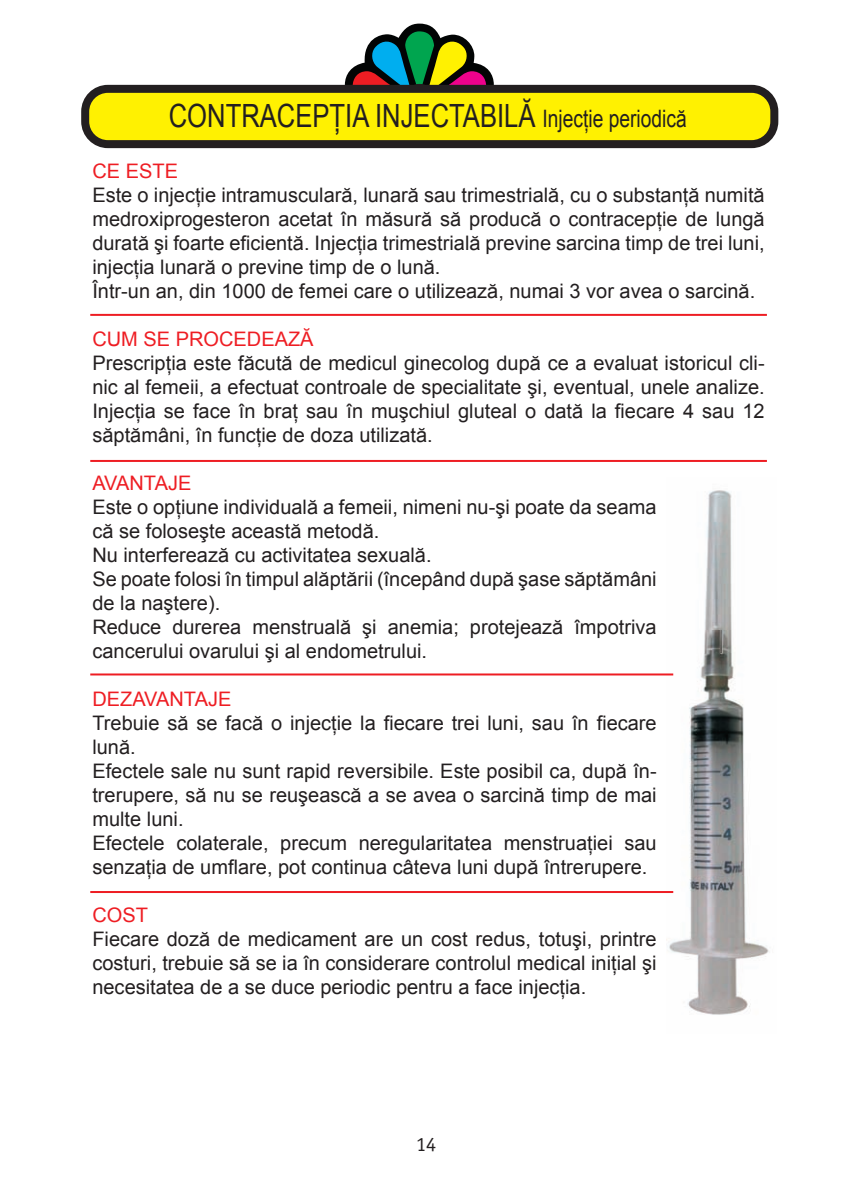
<style>
.page{position:relative;width:851px;height:1191px;background:#fff}
.page>*{position:absolute;margin:0;border:0;box-sizing:border-box;transform-origin:0 0}
.t1{font:32px "Arial";color:#231f20;scale:.8 1}
.t2{font:20px/24px "Arial";color:#231f20}
.t3{font:20px "Arial";color:#ee1d23}
.t4{font:20px "Officina Sans";color:#231f20}
.s1{font-size:24px}
</style>
<div class="page">
<svg style="left:345px;top:24px;width:149px;height:61px"></svg>
<div style="left:85px;top:89px;width:689px;height:55px;background:#fff101;border-radius:23px"></div>
<div style="left:81px;top:85px;width:697px;height:63px;border:8px solid #231f20;border-radius:23px"></div>
<img style="left:666px;top:490px;width:103px;height:525px">
<hr style="left:90px;top:314px;width:676px;height:2px;background:#ee1d23">
<hr style="left:90px;top:460px;width:676px;height:2px;background:#ee1d23">
<hr style="left:90px;top:673px;width:583px;height:2px;background:#ee1d23">
<hr style="left:90px;top:891px;width:583px;height:2px;background:#ee1d23">
<h1 class="t1" style="left:169px;top:95px;width:649px">CONTRACEPŢIA INJECTABILĂ <span class="s1">Injecţie periodică</span></h1>
<p class="t3" style="left:92px;top:157px;width:87px">CE ESTE</p>
<p class="t2" style="left:92px;top:183px;width:673px">Este o injecţie intramusculară, lunară sau trimestrială, cu o substanţă numită medroxiprogesteron acetat în măsură să producă o contracepţie de lungă durată şi foarte eficientă. Injecţia trimestrială previne sarcina timp de trei luni, injecţia lunară o previne timp de o lună.<br>Într-un an, din 1000 de femei care o utilizează, numai 3 vor avea o sarcină.</p>
<p class="t3" style="left:92px;top:325px;width:223px">CUM SE PROCEDEAZĂ</p>
<p class="t2" style="left:92px;top:351px;width:674px;text-align:justify">Prescripţia este făcută de medicul ginecolog după ce a evaluat istoricul cli&shy;nic al femeii, a efectuat controale de specialitate şi, eventual, unele analize.<br>Injecţia se face în braţ sau în muşchiul gluteal o dată la fiecare 4 sau 12 săptămâni, în funcţie de doza utilizată.</p>
<p class="t3" style="left:92px;top:469px;width:100px">AVANTAJE</p>
<p class="t2" style="left:92px;top:495px;width:565px">Este o opţiune individuală a femeii, nimeni nu-şi poate da seama că se foloseşte această metodă.<br>Nu interferează cu activitatea sexuală.<br>Se poate folosi în timpul alăptării (începând după şase săptămâni de la naştere).<br>Reduce durerea menstruală şi anemia; protejează împotriva cancerului ovarului şi al endometrului.</p>
<p class="t3" style="left:92px;top:685px;width:140px">DEZAVANTAJE</p>
<p class="t2" style="left:92px;top:711px;width:565px">Trebuie să se facă o injecţie la fiecare trei luni, sau în fiecare lună.<br>Efectele sale nu sunt rapid reversibile. Este posibil ca, după în&shy;trerupere, să nu se reuşească a se avea o sarcină timp de mai multe luni.<br>Efectele colaterale, precum neregularitatea menstruaţiei sau senzaţia de umflare, pot continua câteva luni după întrerupere.</p>
<p class="t3" style="left:92px;top:901px;width:57px">COST</p>
<p class="t2" style="left:92px;top:927px;width:565px;text-align:justify">Fiecare doză de medicament are un cost redus, totuşi, printre costuri, trebuie să se ia în considerare controlul medical iniţial şi necesitatea de a se duce periodic pentru a face injecţia.</p>
<p class="t4" style="left:416px;top:1132px;width:21px">14</p>
</div>
